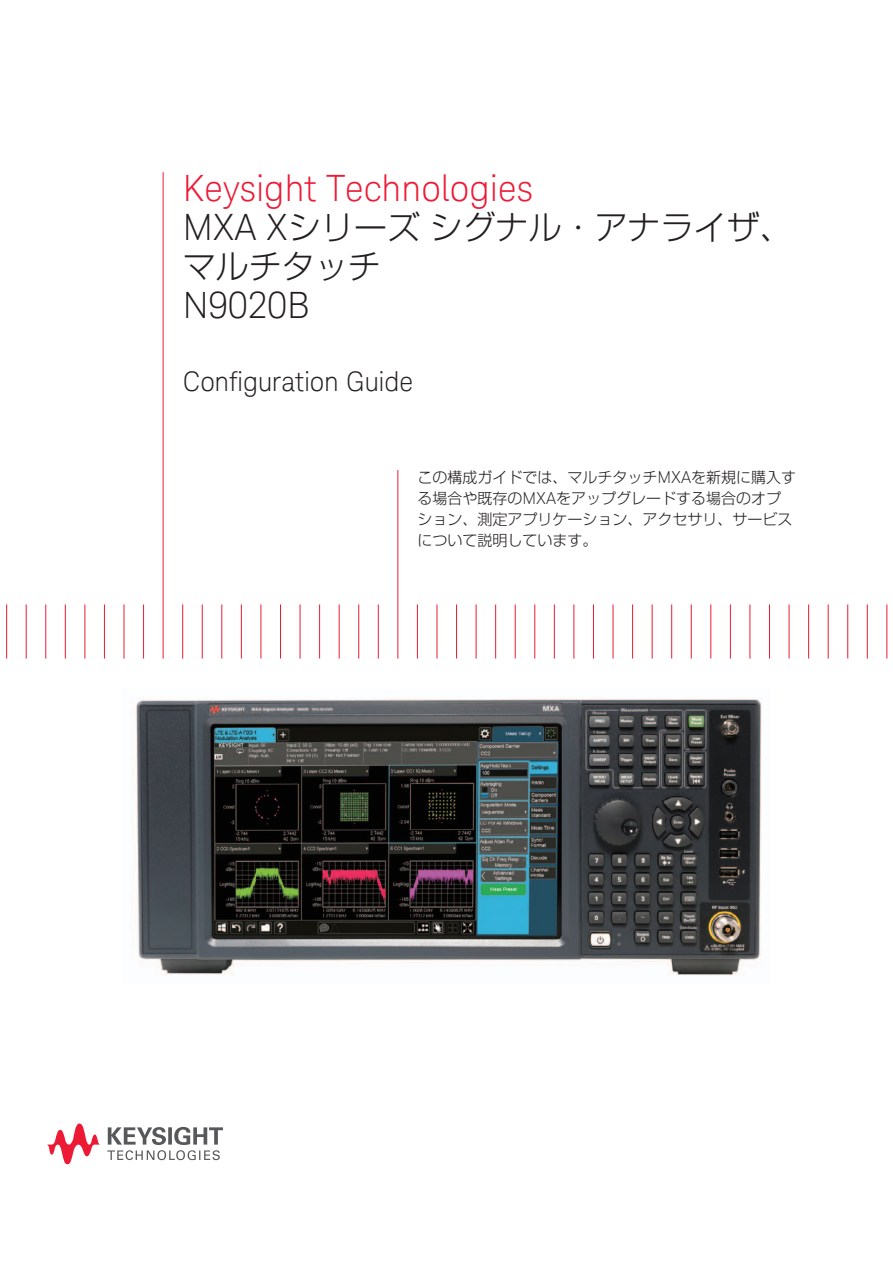
<style>
.page{position:relative;width:893px;height:1263px;background:#fff}
.page>*{position:absolute;margin:0;border:0;box-sizing:border-box;transform-origin:0 0}
.t1{font:300 36.3px "Keysight Sans";color:#ed1a36}
.t2{font:300 36.3px "Keysight Sans";color:#231f20}
.t3{font:300 33px/39px "Shin Go Pro";color:#231f20}
.t4{font:300 27px "Keysight Sans";letter-spacing:-.01em;color:#231f20}
.t5{font:300 15px/21px "Shin Go Pro";color:#231f20}
.s1{font-family:"Keysight Sans";font-size:36.3px}
.s2{font-family:"Keysight Sans";font-size:16.5px}
</style>
<div class="page">
<svg style="left:107px;top:1127px;width:116px;height:33px"></svg>
<svg style="left:47px;top:1123px;width:53px;height:41px"></svg>
<img style="left:135px;top:698px;width:627px;height:278px">
<hr style="left:6px;top:604px;width:1px;height:54px;background:#ed1a36">
<hr style="left:26px;top:604px;width:1px;height:54px;background:#ed1a36">
<hr style="left:45px;top:604px;width:1px;height:54px;background:#ed1a36">
<hr style="left:65px;top:604px;width:1px;height:54px;background:#ed1a36">
<hr style="left:85px;top:604px;width:1px;height:54px;background:#ed1a36">
<hr style="left:104px;top:604px;width:1px;height:54px;background:#ed1a36">
<hr style="left:124px;top:604px;width:1px;height:54px;background:#ed1a36">
<hr style="left:143px;top:604px;width:1px;height:54px;background:#ed1a36">
<hr style="left:182px;top:604px;width:1px;height:54px;background:#ed1a36">
<hr style="left:202px;top:604px;width:1px;height:54px;background:#ed1a36">
<hr style="left:221px;top:604px;width:1px;height:54px;background:#ed1a36">
<hr style="left:241px;top:604px;width:1px;height:54px;background:#ed1a36">
<hr style="left:261px;top:604px;width:1px;height:54px;background:#ed1a36">
<hr style="left:280px;top:604px;width:1px;height:54px;background:#ed1a36">
<hr style="left:300px;top:604px;width:1px;height:54px;background:#ed1a36">
<hr style="left:319px;top:604px;width:1px;height:54px;background:#ed1a36">
<hr style="left:339px;top:604px;width:1px;height:54px;background:#ed1a36">
<hr style="left:358px;top:604px;width:1px;height:54px;background:#ed1a36">
<hr style="left:378px;top:604px;width:1px;height:54px;background:#ed1a36">
<hr style="left:417px;top:604px;width:1px;height:54px;background:#ed1a36">
<hr style="left:437px;top:604px;width:1px;height:54px;background:#ed1a36">
<hr style="left:456px;top:604px;width:1px;height:54px;background:#ed1a36">
<hr style="left:476px;top:604px;width:1px;height:54px;background:#ed1a36">
<hr style="left:495px;top:604px;width:1px;height:54px;background:#ed1a36">
<hr style="left:515px;top:604px;width:1px;height:54px;background:#ed1a36">
<hr style="left:534px;top:604px;width:1px;height:54px;background:#ed1a36">
<hr style="left:554px;top:604px;width:1px;height:54px;background:#ed1a36">
<hr style="left:573px;top:604px;width:1px;height:54px;background:#ed1a36">
<hr style="left:593px;top:604px;width:1px;height:54px;background:#ed1a36">
<hr style="left:613px;top:604px;width:1px;height:54px;background:#ed1a36">
<hr style="left:632px;top:604px;width:1px;height:54px;background:#ed1a36">
<hr style="left:652px;top:604px;width:1px;height:54px;background:#ed1a36">
<hr style="left:671px;top:604px;width:1px;height:54px;background:#ed1a36">
<hr style="left:691px;top:604px;width:1px;height:54px;background:#ed1a36">
<hr style="left:710px;top:604px;width:1px;height:54px;background:#ed1a36">
<hr style="left:730px;top:604px;width:1px;height:54px;background:#ed1a36">
<hr style="left:750px;top:604px;width:1px;height:54px;background:#ed1a36">
<hr style="left:769px;top:604px;width:1px;height:54px;background:#ed1a36">
<hr style="left:789px;top:604px;width:1px;height:54px;background:#ed1a36">
<hr style="left:808px;top:604px;width:1px;height:54px;background:#ed1a36">
<hr style="left:828px;top:604px;width:1px;height:54px;background:#ed1a36">
<hr style="left:847px;top:604px;width:1px;height:54px;background:#ed1a36">
<hr style="left:867px;top:604px;width:1px;height:54px;background:#ed1a36">
<hr style="left:886px;top:604px;width:1px;height:54px;background:#ed1a36">
<hr style="left:397px;top:470px;width:1px;height:188px;background:#ed1a36">
<hr style="left:163px;top:172px;width:1px;height:486px;background:#ed1a36">
<h1 class="t1" style="left:183px;top:167px;width:352px">Keysight Technologies</h1>
<h2 class="t3" style="left:183px;top:204px;width:611px"><span class="s1">MXA X</span>シリーズシグナル・アナライザ、マルチタッチ</h2>
<h1 class="t2" style="left:183px;top:284px;width:128px">N9020B</h1>
<h3 class="t4" style="left:183px;top:366px;width:232px">Configuration Guide</h3>
<p class="t5" style="left:417px;top:465px;width:380px">この構成ガイドでは、マルチタッチ<span class="s2">MXA</span>を新規に購入する場合や既存の<span class="s2">MXA</span>をアップグレードする場合のオプション、測定アプリケーション、アクセサリ、サービスについて説明しています。</p>
</div>
